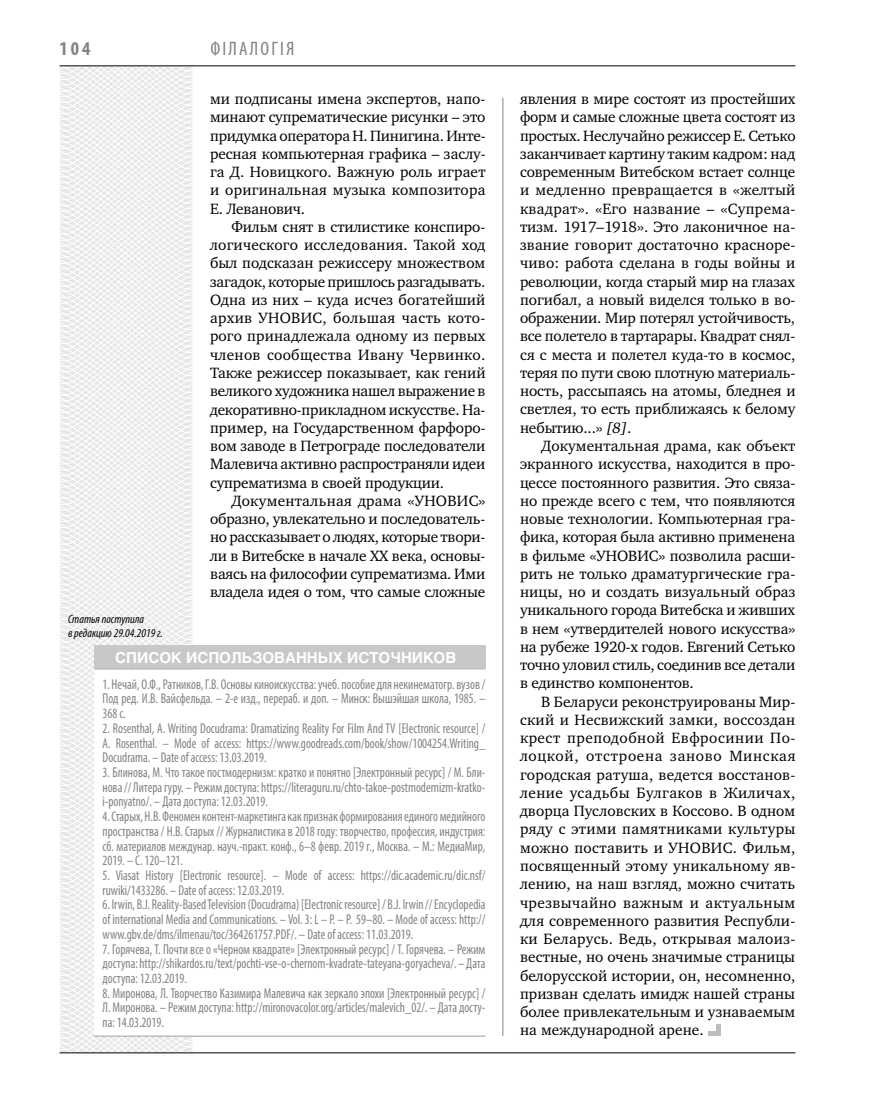
<style>
.page{position:relative;width:872px;height:1106px;background:#fff}
.page>*{position:absolute;margin:0;border:0;box-sizing:border-box;transform-origin:0 0}
.t1{font:condensed 19.5px "Myriad Pro";color:#808285}
.t2{font:700 condensed 19.5px "Myriad Pro";color:#808285}
.t3{font:15.3px/18.3px "Charter C";letter-spacing:-.01em;color:#000;text-align:justify}
.t4{font:700 15px "Helios";color:#fff}
.t5{font:condensed 14.25px/14.7px "Myriad Pro";color:#808285;text-align:justify;scale:.9 1}
.t6{font:italic condensed 12px/13.5px "Myriad Pro";color:#000}
.s1{font-style:italic}
</style>
<div class="page">
<svg style="left:59px;top:65px;width:192px;height:989px"></svg>
<hr style="left:502px;top:98px;width:1px;height:938px;background:#808285">
<hr style="left:60px;top:1052px;width:735px;height:1px;background:#000">
<hr style="left:60px;top:65px;width:735px;height:1px;background:#000">
<div style="left:94px;top:645px;width:391px;height:23px;background:#c6c8ca"></div>
<div style="left:94px;top:669px;width:391px;height:366px;background:#fff"></div>
<hr style="left:94px;top:668px;width:391px;height:1px;background:#bcbdc0">
<hr style="left:94px;top:1035px;width:391px;height:2px;background:#bcbdc0">
<hr style="left:716px;top:1023px;width:4px;height:12px;background:#bcbdc0">
<hr style="left:708px;top:1031px;width:12px;height:4px;background:#bcbdc0">
<p class="t2" style="left:60px;top:37px;width:32px">104</p>
<p class="t6" style="left:68px;top:612px;width:96px">Статья поступила<br>в редакцию 29.04.2019 г.</p>
<p class="t1" style="left:210px;top:37px;width:30px">Філалог</p>
<p class="t1" style="left:280px;top:37px;width:15px">ія</p>
<p class="t3" style="left:210px;top:90px;width:277px">ми подписаны имена экспертов, напо&shy;минают супрематические рисунки – это придумка оператора Н. Пинигина. Инте&shy;ресная компьютерная графика – заслу&shy;га Д. Новицкого. Важную роль играет и оригинальная музыка композитора Е. Леванович.</p>
<p class="t3" style="left:210px;top:218px;width:277px;text-indent:21px">Фильм снят в стилистике конспиро&shy;логического исследования. Такой ход был подсказан режиссеру множеством загадок, которые пришлось разгадывать.<br>Одна из них – куда исчез богатейший архив УНОВИС, большая часть кото&shy;рого принадлежала одному из первых членов сообщества Ивану Червинко.<br>Также режиссер показывает, как гений великого художника нашел выражение в декоративно-прикладном искусстве. На&shy;пример, на Государственном фарфоро&shy;вом заводе в Петрограде последователи Малевича активно распространяли идеи супрематизма в своей продукции.</p>
<p class="t3" style="left:210px;top:491px;width:277px;text-indent:21px">Документальная драма «УНОВИС» образно, увлекательно и последователь&shy;но рассказывает о людях, которые твори&shy;ли в Витебске в начале ХХ века, основы&shy;ваясь на философии супрематизма. Ими владела идея о том, что самые сложные</p>
<p class="t4" style="left:115px;top:649px;width:159px">СПИСОК ИСПОЛЬЗОВА</p>
<p class="t4" style="left:296px;top:649px;width:150px">ННЫХ ИСТОЧНИКОВ</p>
<p class="t5" style="left:103px;top:676px;width:427px">1. Нечай, О.Ф., Ратников, Г.В. Основы киноискусства: учеб. пособие для некинематогр. вузов / Под ред. И.В. Вайсфельда. – 2-е изд., перераб. и доп. – Минск: Вышэйшая школа, 1985. – 368 с.</p>
<p class="t5" style="left:103px;top:720px;width:427px">2. Rosenthal, A. Writing Docudrama: Dramatizing Reality For Film And TV [Electronic resource] / A. Rosenthal. – Mode of access: https://www.goodreads.com/book/show/1004254.Writing_ Docudrama. – Date of access: 13.03.2019.</p>
<p class="t5" style="left:103px;top:764px;width:427px">3. Блинова, М. Что такое постмодернизм: кратко и понятно [Электронный ресурс] / М. Бли&shy;нова // Литера гуру. – Режим доступа: https://literaguru.ru/chto-takoe-postmodernizm-kratko&shy;i-ponyatno/. – Дата доступа: 12.03.2019.</p>
<p class="t5" style="left:103px;top:809px;width:427px">4. Старых, Н.В. Феномен контент-маркетинга как признак формирования единого медийного пространства / Н.В. Старых // Журналистика в 2018 году: творчество, профессия, индустрия: сб. материалов междунар. науч.-практ. конф., 6–8 февр. 2019 г., Москва. – М.: МедиаМир, 2019. – С. 120–121.</p>
<p class="t5" style="left:103px;top:867px;width:427px">5. Viasat History [Electronic resource]. – Mode of access: https://dic.academic.ru/dic.nsf/ ruwiki/1433286. – Date of access: 12.03.2019.</p>
<p class="t5" style="left:103px;top:897px;width:427px">6. Irwin, B.J. Reality-Based Television (Docudrama) [Electronic resource] / B.J. Irwin // Encyclopedia of international Media and Communications. – Vol. 3: L – P. – P. 59–80. – Mode of access: http:// www.gbv.de/dms/ilmenau/toc/364261757.PDF/. – Date of access: 11.03.2019.</p>
<p class="t5" style="left:103px;top:941px;width:427px">7. Горячева, Т. Почти все о «Черном квадрате» [Электронный ресурс] / Т. Горячева. – Режим доступа: http://shikardos.ru/text/pochti-vse-o-chernom-kvadrate-tateyana-goryacheva/. – Дата доступа: 12.03.2019.</p>
<p class="t5" style="left:103px;top:985px;width:427px">8. Миронова, Л. Творчество Казимира Малевича как зеркало эпохи [Электронный ресурс] / Л. Миронова. – Режим доступа: http://mironovacolor.org/articles/malevich_02/. – Дата досту&shy;па: 14.03.2019.</p>
<p class="t3" style="left:520px;top:90px;width:277px">явления в мире состоят из простейших форм и самые сложные цвета состоят из простых. Неслучайно режиссер Е. Сетько заканчивает картину таким кадром: над современным Витебском встает солнце и медленно превращается в «желтый квадрат». «Его название – «Супрема&shy;тизм. 1917–1918». Это лаконичное на&shy;звание говорит достаточно красноре&shy;чиво: работа сделана в годы войны и революции, когда старый мир на глазах погибал, а новый виделся только в во&shy;ображении. Мир потерял устойчивость, все полетело в тартарары. Квадрат снял&shy;ся с места и полетел куда-то в космос, теряя по пути свою плотную материаль&shy;ность, рассыпаясь на атомы, бледнея и светлея, то есть приближаясь к белому небытию...» <span class="s1">[8]</span>.</p>
<p class="t3" style="left:520px;top:437px;width:277px;text-indent:21px">Документальная драма, как объект экранного искусства, находится в про&shy;цессе постоянного развития. Это связа&shy;но прежде всего с тем, что появляются новые технологии. Компьютерная гра&shy;фика, которая была активно применена в фильме «УНОВИС» позволила расши&shy;рить не только драматургические гра&shy;ницы, но и создать визуальный образ уникального города Витебска и живших в нем «утвердителей нового искусства» на рубеже 1920-х годов. Евгений Сетько точно уловил стиль, соединив все детали в единство компонентов.</p>
<p class="t3" style="left:520px;top:692px;width:277px;text-indent:21px">В Беларуси реконструированы Мир&shy;ский и Несвижский замки, воссоздан крест преподобной Евфросинии По&shy;лоцкой, отстроена заново Минская городская ратуша, ведется восстанов&shy;ление усадьбы Булгаков в Жиличах, дворца Пусловских в Коссово. В одном ряду с этими памятниками культуры можно поставить и УНОВИС. Фильм, посвященный этому уникальному яв&shy;лению, на наш взгляд, можно считать чрезвычайно важным и актуальным для современного развития Республи&shy;ки Беларусь. Ведь, открывая малоиз&shy;вестные, но очень значимые страницы белорусской истории, он, несомненно, призван сделать имидж нашей страны более привлекательным и узнаваемым на международной арене.</p>
</div>
